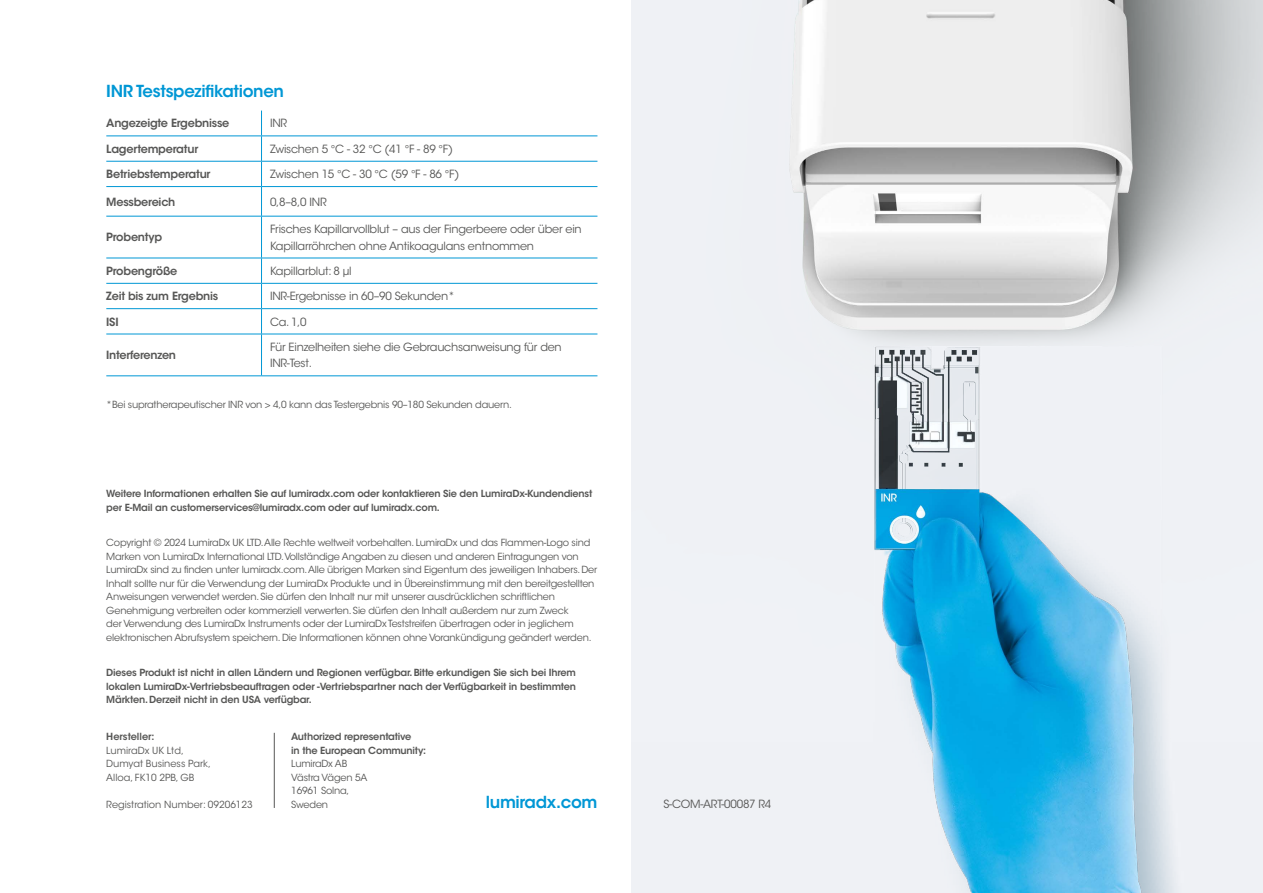
<style>
.page{position:relative;width:1263px;height:893px;background:#fff}
.page>*{position:absolute;margin:0;border:0;box-sizing:border-box;transform-origin:0 0}
.t1{font:600 16.5px "ITC Avant Garde Std";letter-spacing:-.02em;color:#0097d5}
.t2{font:11.25px/16.5px "ITC Avant Garde Std";letter-spacing:-.02em;color:#575756}
.t3{font:600 11.25px "ITC Avant Garde Std";letter-spacing:-.02em;color:#575756}
.t4{font:9.75px/13.5px "ITC Avant Garde Std";letter-spacing:-.02em;color:#575756}
.t5{font:600 9.75px/13.5px "ITC Avant Garde Std";letter-spacing:-.02em;color:#575756}
.t6{font:9.75px/13.5px "ITC Avant Garde Std";color:#575756}
.t7{font:600 9.75px "ITC Avant Garde Std";color:#575756}
</style>
<div class="page">
<img style="left:631px;top:0;width:632px;height:893px">
<hr style="left:106px;top:136px;width:155px;height:1px;background:#0097d5">
<hr style="left:261px;top:136px;width:336px;height:1px;background:#0097d5">
<hr style="left:106px;top:161px;width:155px;height:1px;background:#0097d5">
<hr style="left:261px;top:161px;width:336px;height:1px;background:#0097d5">
<hr style="left:106px;top:186px;width:155px;height:1px;background:#0097d5">
<hr style="left:261px;top:186px;width:336px;height:1px;background:#0097d5">
<svg style="left:261px;top:111px;width:1px;height:105px"></svg>
<hr style="left:106px;top:216px;width:155px;height:1px;background:#0097d5">
<hr style="left:261px;top:216px;width:336px;height:1px;background:#0097d5">
<hr style="left:261px;top:217px;width:1px;height:41px;background:#0097d5">
<hr style="left:106px;top:258px;width:155px;height:1px;background:#0097d5">
<hr style="left:261px;top:258px;width:336px;height:1px;background:#0097d5">
<hr style="left:106px;top:283px;width:155px;height:1px;background:#0097d5">
<hr style="left:261px;top:283px;width:336px;height:1px;background:#0097d5">
<hr style="left:106px;top:308px;width:155px;height:1px;background:#0097d5">
<hr style="left:261px;top:308px;width:336px;height:1px;background:#0097d5">
<svg style="left:261px;top:258px;width:1px;height:76px"></svg>
<hr style="left:106px;top:334px;width:155px;height:1px;background:#0097d5">
<hr style="left:261px;top:334px;width:336px;height:1px;background:#0097d5">
<hr style="left:261px;top:334px;width:1px;height:41px;background:#0097d5">
<hr style="left:106px;top:375px;width:155px;height:1px;background:#0097d5">
<hr style="left:261px;top:375px;width:336px;height:1px;background:#0097d5">
<hr style="left:274px;top:733px;width:1px;height:75px;background:#575756">
<h1 class="t1" style="left:106px;top:81px;width:179px">INR Testspezifikationen</h1>
<p class="t3" style="left:106px;top:116px;width:125px">Angezeigte Ergebnisse</p>
<p class="t2" style="left:270px;top:115px;width:19px">INR</p>
<p class="t3" style="left:106px;top:141px;width:93px">Lagertemperatur</p>
<p class="t2" style="left:270px;top:141px;width:185px">Zwischen 5 °C - 32 °C (41 °F - 89 °F)</p>
<p class="t3" style="left:106px;top:167px;width:106px">Betriebstemperatur</p>
<p class="t2" style="left:270px;top:166px;width:191px">Zwischen 15 °C - 30 °C (59 °F - 86 °F)</p>
<p class="t3" style="left:106px;top:194px;width:71px">Messbereich</p>
<p class="t2" style="left:270px;top:193px;width:58px">0,8–8,0 INR</p>
<p class="t3" style="left:106px;top:230px;width:57px">Probentyp</p>
<p class="t2" style="left:270px;top:221px;width:313px">Frisches Kapillarvollblut – aus der Fingerbeere oder über ein<br>Kapillarröhrchen ohne Antikoagulans entnommen</p>
<p class="t3" style="left:106px;top:264px;width:73px">Probengröße</p>
<p class="t2" style="left:270px;top:263px;width:83px">Kapillarblut: 8 μl</p>
<p class="t3" style="left:106px;top:289px;width:113px">Zeit bis zum Ergebnis</p>
<p class="t2" style="left:270px;top:288px;width:186px">INR-Ergebnisse in 60–90 Sekunden*</p>
<p class="t3" style="left:106px;top:314px;width:14px">ISI</p>
<p class="t2" style="left:270px;top:313px;width:38px">Ca. 1,0</p>
<p class="t3" style="left:106px;top:348px;width:71px">Interferenzen</p>
<p class="t2" style="left:270px;top:339px;width:293px">Für Einzelheiten siehe die Gebrauchsanweisung für den<br>INR-Test.</p>
<p class="t4" style="left:106px;top:398px;width:407px">*Bei supratherapeutischer INR von &gt; 4,0 kann das Testergebnis 90–180 Sekunden dauern.</p>
<p class="t5" style="left:106px;top:487px;width:488px">Weitere Informationen erhalten Sie auf lumiradx.com oder kontaktieren Sie den LumiraDx-Kundendienst per E-Mail an customerservices@lumiradx.com oder auf lumiradx.com.</p>
<p class="t4" style="left:106px;top:536px;width:493px">Copyright © 2024 LumiraDx UK LTD. Alle Rechte weltweit vorbehalten. LumiraDx und das Flammen-Logo sind Marken von LumiraDx International LTD.Vollständige Angaben zu diesen und anderen Eintragungen von LumiraDx sind zu finden unter lumiradx.com. Alle übrigen Marken sind Eigentum des jeweiligen Inhabers. Der Inhalt sollte nur für die Verwendung der LumiraDx Produkte und in Übereinstimmung mit den bereitgestellten Anweisungen verwendet werden. Sie dürfen den Inhalt nur mit unserer ausdrücklichen schriftlichen Genehmigung verbreiten oder kommerziell verwerten. Sie dürfen den Inhalt außerdem nur zum Zweck<br>der Verwendung des LumiraDx Instruments oder der LumiraDx Teststreifen übertragen oder in jeglichem elektronischen Abrufsystem speichern. Die Informationen können ohne Vorankündigung geändert werden.</p>
<p class="t5" style="left:106px;top:666px;width:471px;text-align:justify">Dieses Produkt ist nicht in allen Ländern und Regionen verfügbar. Bitte erkundigen Sie sich bei Ihrem lokalen LumiraDx-Vertriebsbeauftragen oder -Vertriebspartner nach der Verfügbarkeit in bestimmten Märkten. Derzeit nicht in den USA verfügbar.</p>
<p class="t7" style="left:106px;top:730px;width:50px">Hersteller:</p>
<p class="t6" style="left:106px;top:743px;width:106px">LumiraDx UK Ltd,<br>Dumyat Business Park,<br>Alloa, FK10 2PB, GB</p>
<p class="t6" style="left:106px;top:797px;width:148px">Registration Number: 09206123</p>
<p class="t5" style="left:291px;top:730px;width:136px">Authorized representative<br>in the European Community:</p>
<p class="t4" style="left:291px;top:757px;width:78px">LumiraDx AB<br>Västra Vägen 5A<br>16961 Solna,<br>Sweden</p>
<h1 class="t1" style="left:486px;top:791px;width:113px">lumiradx.com</h1>
<p class="t2" style="left:663px;top:796px;width:110px">S-COM-ART-00087 R4</p>
</div>
